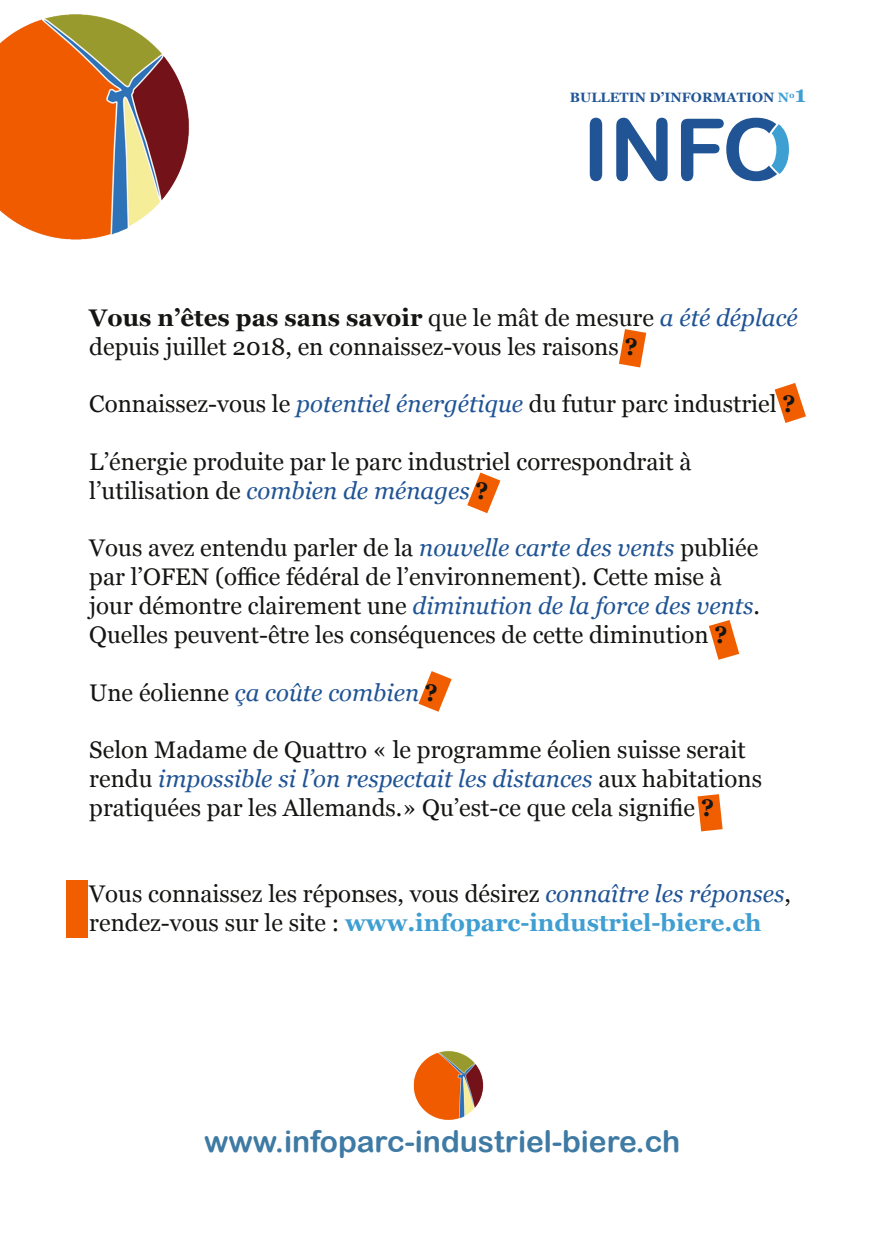
<style>
.page{position:relative;width:896px;height:1248px;background:#fff}
.page>*{position:absolute;margin:0;border:0;box-sizing:border-box;transform-origin:0 0}
.t1{font:30px "Arial Rounded MT Bold";color:#3e7aa3}
.t2{font:24px/28.8px "Georgia";color:#151513}
.t3{font:italic 24px "Georgia";color:#205495}
.t4{font:700 23px "Georgia";color:#3f9ed2}
.t5{font:700 13.6px "Georgia";color:#205495}
.s1{color:#3f9ed2}
.s2{font-weight:700}
.s3{font-style:italic;color:#205495}
.s4{font-style:normal;color:#151513}
.s5{font-weight:700;font-style:normal;color:#151513}
.s6{font-weight:700;color:#3f9ed2}
</style>
<div class="page">
<svg style="left:697px;top:794px;width:25px;height:37px"></svg>
<svg style="left:418px;top:671px;width:34px;height:40px"></svg>
<svg style="left:709px;top:620px;width:30px;height:39px"></svg>
<svg style="left:467px;top:472px;width:33px;height:41px"></svg>
<svg style="left:774px;top:383px;width:32px;height:40px"></svg>
<svg style="left:619px;top:329px;width:27px;height:38px"></svg>
<img style="left:0;top:14px;width:189px;height:226px">
<svg style="left:590px;top:118px;width:12px;height:63px"></svg>
<svg style="left:616px;top:118px;width:51px;height:63px"></svg>
<svg style="left:681px;top:118px;width:108px;height:63px"></svg>
<div style="left:66px;top:880px;width:22px;height:57px;background:#f05e00"></div>
<img style="left:414px;top:1051px;width:70px;height:69px">
<p class="t5" style="left:570px;top:87px;width:226px">BULLETIN D’INFORMATION <span class="s1">N</span><sup>0</sup></p>
<p class="t4" style="left:795px;top:77px;width:13px">1</p>
<p class="t2" style="left:89px;top:302px;width:710px"><span class="s2">Vous n’êtes pas sans savoir</span> que le mât de mesure <span class="s3">a été déplacé </span>depuis juillet 2018, en connaissez-vous les raisons <span class="s2">?</span></p>
<p class="t2" style="left:89px;top:388px;width:708px">Connaissez-vous le <span class="s3">potentiel énergétique</span> du futur parc industriel <span class="s2">?</span></p>
<p class="t2" style="left:89px;top:446px;width:604px">L’énergie produite par le parc industriel correspondrait à l’utilisation de <span class="s3">combien de ménages</span> <span class="s2">?</span></p>
<p class="t2" style="left:89px;top:532px;width:672px">Vous avez entendu parler de la <span class="s3">nouvelle carte des vents</span> publiée par l’OFEN (office fédéral de l’environnement). Cette mise à jour démontre clairement une <span class="s3">diminution de la force des vents</span>.<br>Quelles peuvent-être les conséquences de cette diminution <span class="s2">?</span></p>
<p class="t3" style="left:89px;top:674px;width:350px"><span class="s4">Une éolienne</span> ça coûte combien <span class="s5">?</span></p>
<p class="t2" style="left:89px;top:734px;width:674px">Selon Madame de Quattro « le programme éolien suisse serait rendu <span class="s3">impossible si l’on respectait les distances</span> aux habitations pratiquées par les Allemands.» Qu’est-ce que cela signifie <span class="s2">?</span></p>
<p class="t2" style="left:89px;top:878px;width:703px">Vous connaissez les réponses, vous désirez <span class="s3">connaître les réponses</span>, rendez-vous sur le site : <span class="s6">www.infoparc-industriel-biere.ch</span></p>
<p class="t1" style="left:204px;top:1123px;width:477px">www.infoparc-industriel-biere.ch</p>
</div>
